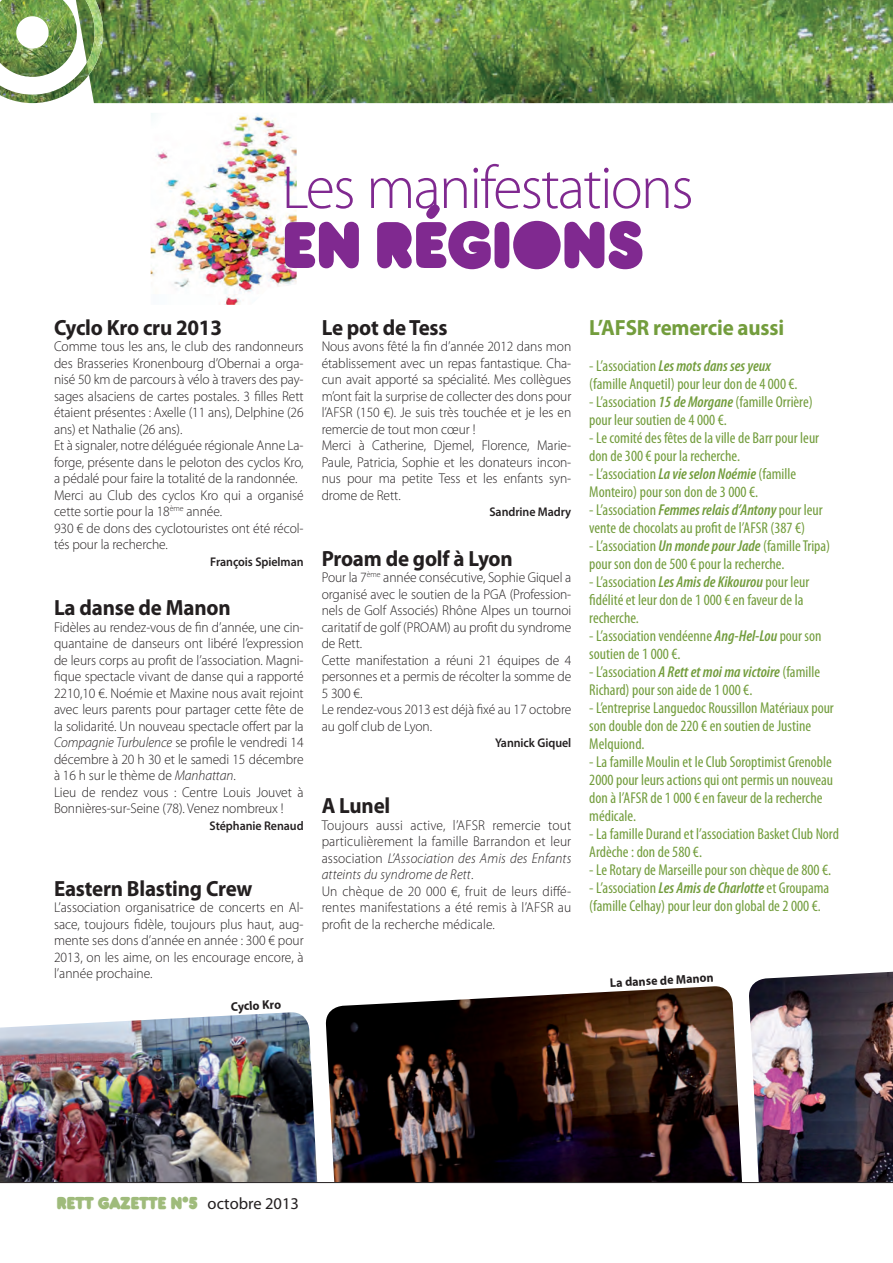
<style>
.page{position:relative;width:893px;height:1263px;background:#fff}
.page>*{position:absolute;margin:0;border:0;box-sizing:border-box;transform-origin:0 0}
.t1{font:900 68.85px "Baruta";letter-spacing:-.01em;color:#802990}
.t2{font:300 61.2px "Myriad Pro";letter-spacing:-.03em;color:#802990}
.t3{font:700 22.05px "Myriad Pro";letter-spacing:-.01em;color:#231f20;scale:.95 1}
.t4{font:700 22.05px "Myriad Pro";letter-spacing:-.01em;color:#739d3d;scale:.95 1}
.t5{font:900 18px "Baruta";letter-spacing:-.025em;color:#9fbb7b}
.t6{font:condensed 15.75px/18px "Myriad Pro";color:#739d3d}
.t7{font:300 14.1px/16.5px "Myriad Pro";letter-spacing:-.005em;color:#231f20;scale:.95 1}
.t8{font:600 12.6px "Myriad Pro";letter-spacing:-.005em;color:#231f20;scale:.95 1}
.t9{font:700 12.6px "Myriad Pro";color:#231f20;scale:.95 1}
.s1{font-style:italic}
.s2{font-weight:600;font-style:italic}
.s3{font-size:15px}
.s4{font-family:"Myriad Pro";font-weight:400;font-size:16.5px;color:#231f20}
</style>
<div class="page">
<img style="left:151px;top:113px;width:146px;height:192px">
<img style="left:103px;top:0;width:790px;height:103px">
<img style="left:0;top:0;width:103px;height:103px">
<img style="left:0;top:1012px;width:318px;height:170px">
<img style="left:325px;top:986px;width:417px;height:196px">
<img style="left:749px;top:972px;width:144px;height:210px">
<hr style="left:0;top:1182px;width:893px;height:1px;background:#231f20">
<h2 class="t2" style="left:282px;top:151px;width:413px">Les manifestations</h2>
<h1 class="t1" style="left:282px;top:200px;width:364px">EN RÉGIONS</h1>
<h3 class="t3" style="left:54px;top:313px;width:178px">Cyclo Kro cru 2013</h3>
<p class="t7" style="left:54px;top:338px;width:264px">Comme tous les ans, le club des randonneurs des Brasseries Kronenbourg d’Obernai a orga&shy;nisé 50 km de parcours à vélo à travers des pay&shy;sages alsaciens de cartes postales. 3 filles Rett étaient présentes : Axelle (11 ans), Delphine (26 ans) et Nathalie (26 ans).<br>Et à signaler, notre déléguée régionale Anne La&shy;forge, présente dans le peloton des cyclos Kro, a pédalé pour faire la totalité de la randonnée.<br>Merci au Club des cyclos Kro qui a organisé cette sortie pour la 18<sup>ème</sup> année.<br>930 € de dons des cyclotouristes ont été récol&shy;tés pour la recherche.</p>
<p class="t8" style="left:210px;top:553px;width:100px">François Spielman</p>
<h3 class="t3" style="left:54px;top:593px;width:187px">La danse de Manon</h3>
<p class="t7" style="left:54px;top:618px;width:264px">Fidèles au rendez-vous de fin d’année, une cin&shy;quantaine de danseurs ont libéré l’expression de leurs corps au profit de l’association. Magni&shy;fique spectacle vivant de danse qui a rapporté 2210,10 €. Noémie et Maxine nous avait rejoint avec leurs parents pour partager cette fête de la solidarité. Un nouveau spectacle offert par la <span class="s1">Compagnie Turbulence</span> se profile le vendredi 14 décembre à 20 h 30 et le samedi 15 décembre à 16 h sur le thème de <span class="s1">Manhattan</span>.<br>Lieu de rendez vous : Centre Louis Jouvet à Bonnières-sur-Seine (78). Venez nombreux !</p>
<p class="t8" style="left:210px;top:817px;width:100px">Stéphanie Renaud</p>
<h3 class="t3" style="left:54px;top:874px;width:210px">Eastern Blasting Crew</h3>
<p class="t7" style="left:54px;top:899px;width:264px;text-align:justify">L’association organisatrice de concerts en Al&shy;sace, toujours fidèle, toujours plus haut, aug&shy;mente ses dons d’année en année : 300 € pour 2013, on les aime, on les encourage encore, à l’année prochaine.</p>
<p class="t9" style="left:231px;top:998px;width:54px;rotate:-3deg">Cyclo Kro</p>
<h3 class="t3" style="left:322px;top:313px;width:134px">Le pot de Tess</h3>
<p class="t7" style="left:322px;top:338px;width:264px">Nous avons fêté la fin d’année 2012 dans mon établissement avec un repas fantastique. Cha&shy;cun avait apporté sa spécialité. Mes collègues m’ont fait la surprise de collecter des dons pour l’AFSR (150 €). Je suis très touchée et je les en remercie de tout mon cœur !<br>Merci à Catherine, Djemel, Florence, Marie-Paule, Patricia, Sophie et les donateurs incon&shy;nus pour ma petite Tess et les enfants syn&shy;drome de Rett.</p>
<p class="t8" style="left:489px;top:504px;width:88px">Sandrine Madry</p>
<h3 class="t3" style="left:322px;top:544px;width:203px">Proam de golf à Lyon</h3>
<p class="t7" style="left:322px;top:569px;width:264px">Pour la 7<sup>ème</sup> année consécutive, Sophie Giquel a organisé avec le soutien de la PGA (Profession&shy;nels de Golf Associés) Rhône Alpes un tournoi caritatif de golf (PROAM) au profit du syndrome de Rett.<br>Cette manifestation a réuni 21 équipes de 4 personnes et a permis de récolter la somme de 5 300 €.<br>Le rendez-vous 2013 est déjà fixé au 17 octobre au golf club de Lyon.</p>
<p class="t8" style="left:495px;top:735px;width:82px">Yannick Giquel</p>
<h3 class="t3" style="left:322px;top:791px;width:74px">A Lunel</h3>
<p class="t7" style="left:322px;top:816px;width:264px">Toujours aussi active, l’AFSR remercie tout particulièrement la famille Barrandon et leur association <span class="s1">L’Association des Amis des Enfants atteints du syndrome de Rett</span>.<br>Un chèque de 20 000 €, fruit de leurs diffé&shy;rentes manifestations a été remis à l’AFSR au profit de la recherche médicale.</p>
<h3 class="t4" style="left:589px;top:313px;width:207px">L’AFSR remercie aussi</h3>
<p class="t6" style="left:589px;top:356px;width:210px">- L’association <span class="s2">Les mots dans ses yeux </span>(famille Anquetil) pour leur don de 4 000 €.</p>
<p class="t6" style="left:589px;top:392px;width:225px">- L’association <span class="s2">15 de Morgane</span> (famille Orrière) pour leur soutien de 4 000 €.</p>
<p class="t6" style="left:589px;top:428px;width:231px">- Le comité des fêtes de la ville de Barr pour leur don de 300 € pour la recherche.</p>
<p class="t6" style="left:589px;top:464px;width:208px">- L’association <span class="s2">La vie selon Noémie</span> (famille<br>Monteiro) pour son don de 3 000 €.</p>
<p class="t6" style="left:589px;top:500px;width:235px">- L’association <span class="s2">Femmes relais d’Antony</span> pour leur vente de chocolats au profit de l’AFSR (387 €)</p>
<p class="t6" style="left:589px;top:536px;width:242px">- L’association <span class="s2">Un monde pour Jade</span> (famille Tripa) pour son don de 500 € pour la recherche.</p>
<p class="t6" style="left:589px;top:572px;width:221px">- L’association <span class="s2">Les Amis de Kikourou</span> pour leur fidélité et leur don de 1 000 € en faveur de la recherche.</p>
<p class="t6" style="left:589px;top:626px;width:234px">- L’association vendéenne <span class="s2">Ang-Hel-Lou</span> pour son soutien de 1 000 €.</p>
<p class="t6" style="left:589px;top:662px;width:232px">- L’association <span class="s2">A Rett et moi ma victoire</span> (famille<br>Richard) pour son aide de 1 000 €.</p>
<p class="t6" style="left:589px;top:698px;width:246px">- L’entreprise Languedoc Roussillon Matériaux pour son double don de 220 € en soutien de Justine<br>Melquiond.</p>
<p class="t6" style="left:589px;top:752px;width:245px">- La famille Moulin et le Club Soroptimist Grenoble 2000 pour leurs actions qui ont permis un nouveau don à l’AFSR de 1 000 € en faveur de la recherche médicale.</p>
<p class="t6" style="left:589px;top:824px;width:251px">- La famille Durand et l’association Basket Club Nord<br>Ardèche : don de 580 €.</p>
<p class="t6" style="left:589px;top:860px;width:243px">- Le Rotary de Marseille pour son chèque de 800 €.</p>
<p class="t6" style="left:589px;top:878px;width:241px">- L’association <span class="s2">Les Amis de Charlotte</span> et Groupama (famille Celhay) pour leur don global de 2 000 €<span class="s3">.</span></p>
<p class="t9" style="left:610px;top:975px;width:111px;rotate:-3deg">La danse de Manon</p>
<p class="t5" style="left:57px;top:1191px;width:244px">RETT GAZETTE N°5 <span class="s4">octobre 2013</span></p>
</div>
